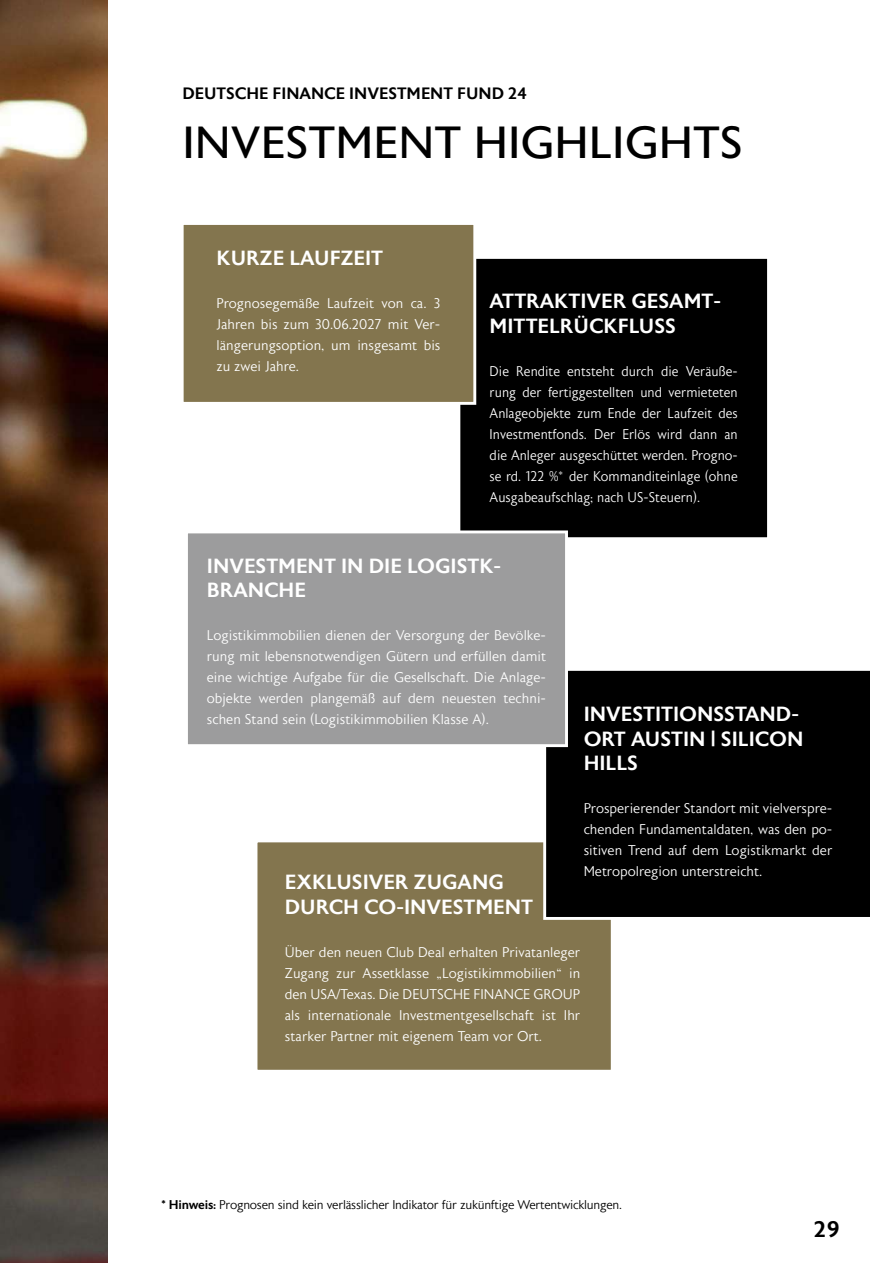
<style>
.page{position:relative;width:893px;height:1263px;background:#fff}
.page>*{position:absolute;margin:0;border:0;box-sizing:border-box;transform-origin:0 0}
.t1{font:45px "Astoria Sans";color:#000}
.t2{font:500 22.5px "Astoria Sans";color:#000}
.t3{font:500 20.55px/24.6px "Astoria Sans";color:#fff}
.t4{font:500 16.5px "Astoria Sans";color:#000}
.t5{font:300 14.1px/21px "Astoria Sans";color:#fff;text-align:justify}
.t6{font:300 14.1px/21px "Astoria Sans";color:#fff;text-align:justify;scale:.95 1}
.t7{font:300 12.75px "Astoria Sans";letter-spacing:-.02em;color:#000}
.s1{font-weight:500}
</style>
<div class="page">
<img style="left:0;top:0;width:108px;height:1263px">
<div style="left:255px;top:839px;width:359px;height:234px;background:#83754e;border:3px solid #fff"></div>
<div style="left:457px;top:256px;width:313px;height:284px;background:#000;border:3px solid #fff"></div>
<div style="left:543px;top:668px;width:330px;height:252px;background:#000;border:3px solid #fff"></div>
<div style="left:185px;top:530px;width:383px;height:217px;background:#9c9c9d;border:3px solid #fff"></div>
<div style="left:181px;top:222px;width:295px;height:183px;background:#83754e;border:3px solid #fff"></div>
<p class="t4" style="left:182px;top:84px;width:346px">DEUTSCHE FINANCE INVESTMENT FUND 24</p>
<h1 class="t1" style="left:182px;top:118px;width:562px">INVESTMENT HIGHLIGHTS</h1>
<h3 class="t3" style="left:216px;top:246px;width:168px">KURZE LAUFZEIT</h3>
<p class="t5" style="left:216px;top:293px;width:225px">Prognosegemäße Laufzeit von ca. 3<br>Jahren bis zum 30.06.2027 mit Ver&shy;längerungsoption, um insgesamt bis zu zwei Jahre.</p>
<h3 class="t3" style="left:490px;top:289px;width:233px">ATTRAKTIVER GESAMT-<br>MITTELRÜCKFLUSS</h3>
<p class="t6" style="left:490px;top:361px;width:263px">Die Rendite entsteht durch die Veräuße&shy;rung der fertiggestellten und vermieteten Anlageobjekte zum Ende der Laufzeit des Investmentfonds. Der Erlös wird dann an die Anleger ausgeschüttet werden. Progno&shy;se rd. 122 %* der Kommanditeinlage (ohne Ausgabeaufschlag; nach US-Steuern).</p>
<h3 class="t3" style="left:207px;top:554px;width:296px">INVESTMENT IN DIE LOGISTK-<br>BRANCHE</h3>
<p class="t5" style="left:207px;top:625px;width:341px">Logistikimmobilien dienen der Versorgung der Bevölke&shy;rung mit lebensnotwendigen Gütern und erfüllen damit eine wichtige Aufgabe für die Gesellschaft. Die Anlage&shy;objekte werden plangemäß auf dem neuesten techni&shy;schen Stand sein (Logistikimmobilien Klasse A).</p>
<h3 class="t3" style="left:584px;top:702px;width:221px">INVESTITIONSSTAND-<br>ORT AUSTIN | SILICON<br>HILLS</h3>
<p class="t5" style="left:584px;top:798px;width:250px">Prosperierender Standort mit vielverspre&shy;chenden Fundamentaldaten, was den po&shy;sitiven Trend auf dem Logistikmarkt der Metropolregion unterstreicht.</p>
<h3 class="t3" style="left:285px;top:870px;width:250px">EXKLUSIVER ZUGANG<br>DURCH CO-INVESTMENT</h3>
<p class="t5" style="left:285px;top:942px;width:297px">Über den neuen Club Deal erhalten Privatanleger Zugang zur Assetklasse „Logistikimmobilien“ in den USA/Texas. Die DEUTSCHE FINANCE GROUP als internationale Investmentgesellschaft ist Ihr starker Partner mit eigenem Team vor Ort.</p>
<p class="t7" style="left:161px;top:1198px;width:462px"><span class="s1">* Hinweis:</span> Prognosen sind kein verlässlicher Indikator für zukünftige Wertentwicklungen.</p>
<h2 class="t2" style="left:814px;top:1217px;width:27px">29</h2>
</div>
